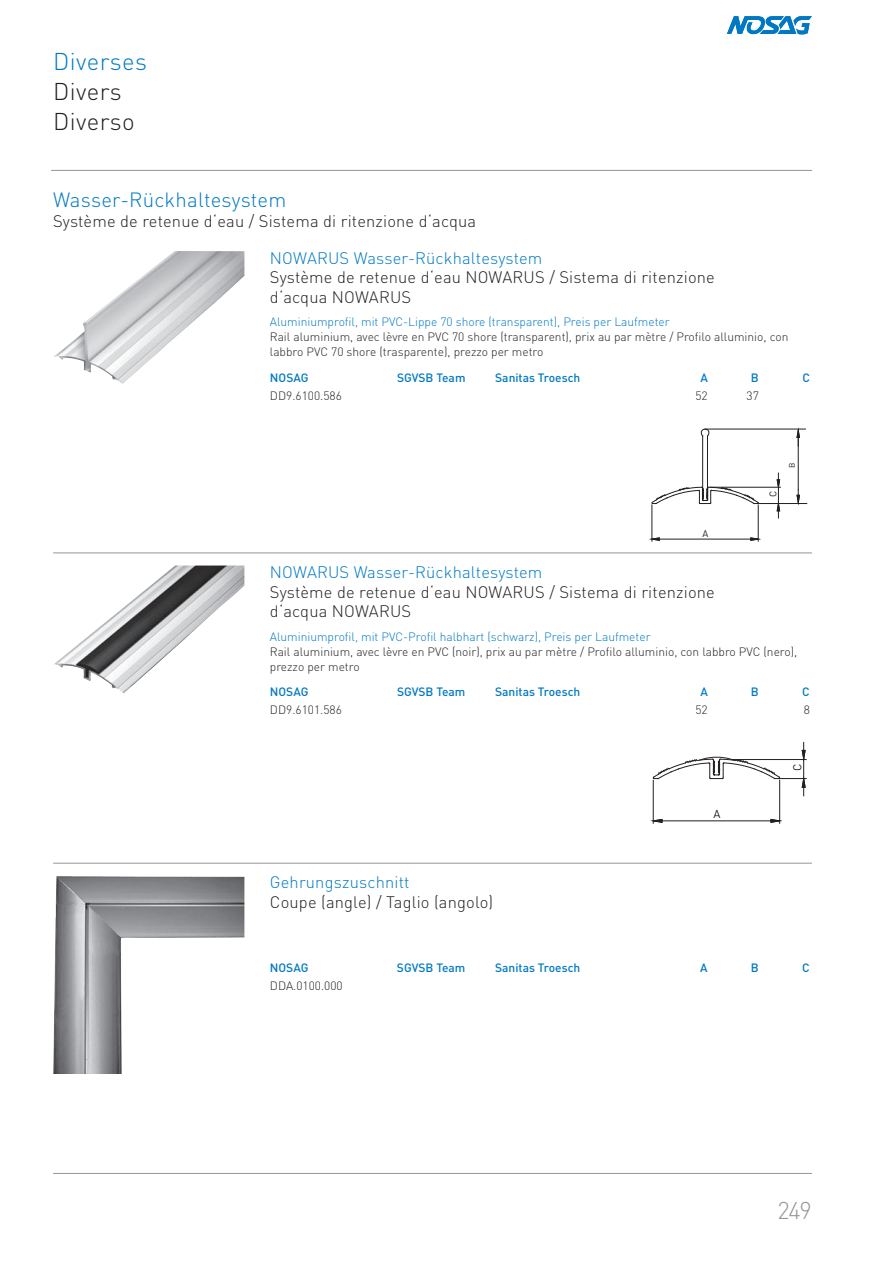
<style>
.page{position:relative;width:893px;height:1263px;background:#fff}
.page>*{position:absolute;margin:0;border:0;box-sizing:border-box;transform-origin:0 0}
.t1{font:300 24px/30px "DINOT";letter-spacing:.02em;color:#231f20}
.t2{font:300 24px "DINOT";letter-spacing:.02em;color:#0079c2}
.t3{font:300 24px "DINOT";color:#939598}
.t4{font:300 20.4px "DINOT";letter-spacing:.01em;color:#0079c2}
.t5{font:300 16.5px/19.5px "DINOT";letter-spacing:.01em;color:#231f20}
.t6{font:300 16.5px "DINOT";letter-spacing:.01em;color:#0079c2}
.t7{font:300 12px/15px "DINOT";color:#231f20}
.t8{font:300 12px "DINOT";color:#0079c2}
.t9{font:500 12px "DINOT";color:#0079c2}
.t10{font:11.55px "DINOT";color:#231f20}
.t11{font:9.6px "DINOT";color:#231f20}
.t12{font:7.95px "DINOT";color:#231f20}
</style>
<div class="page">
<svg style="left:727px;top:16px;width:85px;height:19px"></svg>
<hr style="left:51px;top:170px;width:761px;height:1px;background:#939598">
<hr style="left:653px;top:780px;width:1px;height:43px;background:#231f20">
<hr style="left:779px;top:780px;width:1px;height:43px;background:#231f20">
<hr style="left:658px;top:821px;width:117px;height:1px;background:#231f20">
<svg style="left:651px;top:819px;width:11px;height:4px"></svg>
<svg style="left:770px;top:819px;width:12px;height:4px"></svg>
<svg style="left:653px;top:742px;width:153px;height:54px"></svg>
<hr style="left:707px;top:436px;width:1px;height:53px;background:#231f20">
<hr style="left:702px;top:436px;width:1px;height:53px;background:#231f20">
<svg style="left:700px;top:428px;width:12px;height:9px"></svg>
<hr style="left:652px;top:505px;width:1px;height:36px;background:#231f20">
<hr style="left:758px;top:505px;width:1px;height:36px;background:#231f20">
<hr style="left:656px;top:539px;width:98px;height:1px;background:#231f20">
<svg style="left:650px;top:538px;width:10px;height:3px"></svg>
<svg style="left:750px;top:538px;width:10px;height:3px"></svg>
<hr style="left:758px;top:503px;width:49px;height:1px;background:#231f20">
<hr style="left:710px;top:487px;width:70px;height:1px;background:#231f20">
<hr style="left:798px;top:438px;width:1px;height:52px;background:#231f20">
<svg style="left:651px;top:487px;width:108px;height:17px"></svg>
<hr style="left:705px;top:429px;width:100px;height:1px;background:#231f20">
<svg style="left:796px;top:428px;width:4px;height:18px"></svg>
<svg style="left:777px;top:473px;width:3px;height:45px"></svg>
<svg style="left:797px;top:490px;width:3px;height:15px"></svg>
<img style="left:54px;top:566px;width:190px;height:128px">
<img style="left:54px;top:251px;width:190px;height:133px">
<img style="left:53px;top:876px;width:191px;height:198px">
<hr style="left:53px;top:1173px;width:759px;height:1px;background:#939598">
<hr style="left:53px;top:863px;width:759px;height:1px;background:#939598">
<hr style="left:53px;top:553px;width:759px;height:1px;background:#939598">
<h1 class="t2" style="left:53px;top:52px;width:95px">Diverses</h1>
<h1 class="t1" style="left:53px;top:79px;width:83px">Divers<br>Diverso</h1>
<h2 class="t4" style="left:53px;top:192px;width:235px">Wasser-Rückhaltesystem</h2>
<h3 class="t5" style="left:53px;top:213px;width:425px">Système de retenue d‘eau / Sistema di ritenzione d‘acqua</h3>
<h3 class="t6" style="left:270px;top:252px;width:274px">NOWARUS Wasser-Rückhaltesystem</h3>
<h3 class="t5" style="left:270px;top:269px;width:446px">Système de retenue d‘eau NOWARUS / Sistema di ritenzione d‘acqua NOWARUS</h3>
<p class="t8" style="left:270px;top:317px;width:401px">Aluminiumprofil, mit PVC-Lippe 70 shore (transparent), Preis per Laufmeter</p>
<p class="t7" style="left:270px;top:331px;width:520px">Rail aluminium, avec lèvre en PVC 70 shore (transparent), prix au par mètre / Profilo alluminio, con labbro PVC 70 shore (trasparente), prezzo per metro</p>
<p class="t9" style="left:270px;top:373px;width:40px">NOSAG</p>
<p class="t9" style="left:397px;top:373px;width:70px">SGVSB Team</p>
<p class="t9" style="left:495px;top:373px;width:87px">Sanitas Troesch</p>
<p class="t9" style="left:700px;top:373px;width:9px">A</p>
<p class="t9" style="left:751px;top:373px;width:9px">B</p>
<p class="t9" style="left:802px;top:373px;width:9px">C</p>
<p class="t7" style="left:270px;top:389px;width:73px">DD9.6100.586</p>
<p class="t7" style="left:695px;top:389px;width:14px">52</p>
<p class="t7" style="left:746px;top:389px;width:14px">37</p>
<p class="t11" style="left:702px;top:528px;width:7px">A</p>
<p class="t11" style="left:768px;top:497px;width:8px;rotate:-90deg">C</p>
<p class="t12" style="left:787px;top:468px;width:7px;rotate:-90deg">B</p>
<h3 class="t6" style="left:270px;top:566px;width:274px">NOWARUS Wasser-Rückhaltesystem</h3>
<h3 class="t5" style="left:270px;top:584px;width:446px">Système de retenue d‘eau NOWARUS / Sistema di ritenzione d‘acqua NOWARUS</h3>
<p class="t8" style="left:270px;top:632px;width:382px">Aluminiumprofil, mit PVC-Profil halbhart (schwarz), Preis per Laufmeter</p>
<p class="t7" style="left:270px;top:645px;width:529px">Rail aluminium, avec lèvre en PVC (noir), prix au par mètre / Profilo alluminio, con labbro PVC (nero), prezzo per metro</p>
<p class="t9" style="left:270px;top:687px;width:40px">NOSAG</p>
<p class="t9" style="left:397px;top:687px;width:70px">SGVSB Team</p>
<p class="t9" style="left:495px;top:687px;width:87px">Sanitas Troesch</p>
<p class="t9" style="left:700px;top:687px;width:9px">A</p>
<p class="t9" style="left:751px;top:687px;width:9px">B</p>
<p class="t9" style="left:802px;top:687px;width:9px">C</p>
<p class="t7" style="left:270px;top:704px;width:73px">DD9.6101.586</p>
<p class="t7" style="left:695px;top:704px;width:14px">52</p>
<p class="t7" style="left:804px;top:704px;width:8px">8</p>
<h3 class="t6" style="left:270px;top:877px;width:141px">Gehrungszuschnitt</h3>
<h3 class="t5" style="left:270px;top:894px;width:225px">Coupe (angle) / Taglio (angolo)</h3>
<p class="t10" style="left:713px;top:807px;width:9px">A</p>
<p class="t10" style="left:791px;top:771px;width:9px;rotate:-90deg">C</p>
<p class="t9" style="left:270px;top:963px;width:40px">NOSAG</p>
<p class="t9" style="left:397px;top:963px;width:70px">SGVSB Team</p>
<p class="t9" style="left:495px;top:963px;width:87px">Sanitas Troesch</p>
<p class="t9" style="left:700px;top:963px;width:9px">A</p>
<p class="t9" style="left:751px;top:963px;width:9px">B</p>
<p class="t9" style="left:802px;top:963px;width:9px">C</p>
<p class="t7" style="left:270px;top:980px;width:74px">DDA.0100.000</p>
<h1 class="t3" style="left:777px;top:1202px;width:36px">249</h1>
</div>
